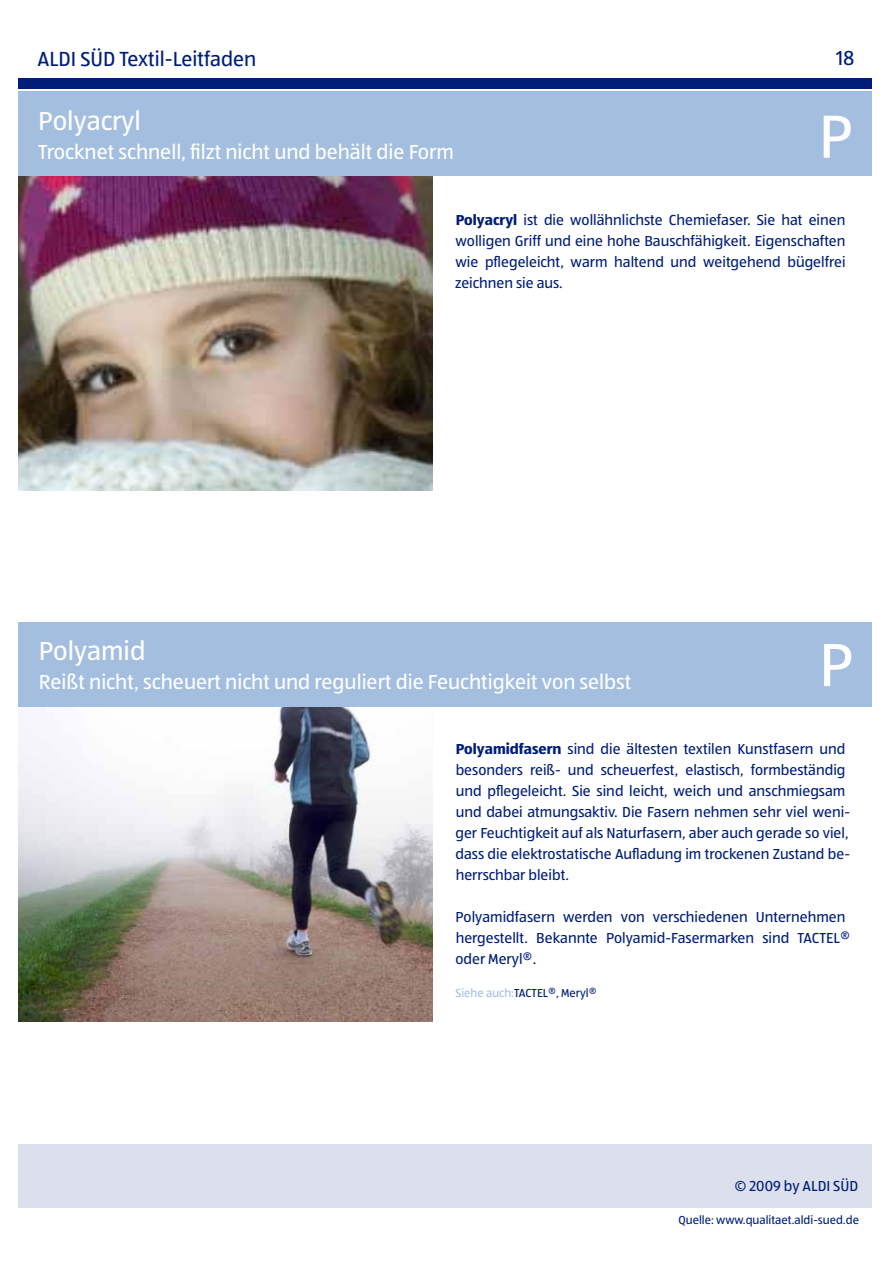
<style>
.page{position:relative;width:893px;height:1263px;background:#fff}
.page>*{position:absolute;margin:0;border:0;box-sizing:border-box;transform-origin:0 0}
.t1{font:63px "ALDISUED Regular";color:#fff}
.t2{font:27px "ALDISUED Regular";color:#fff}
.t3{font:21px "ALDISUED Regular";color:#fff}
.t4{font:21px "ALDISUED Office";color:#001e78}
.t5{font:21px "ALDISUED Regular";color:#001e78}
.t6{font:15px/21px "ALDISUED Regular";color:#001e78}
.t7{font:12px "ALDISUED Regular";color:#001e78}
.s1{font-family:"ALDISUED Bold"}
.s2{color:#a4bee0}
</style>
<div class="page">
<div style="left:18px;top:79px;width:854px;height:10px;background:#001e78"></div>
<div style="left:18px;top:1144px;width:854px;height:64px;background:#dce0ec"></div>
<img style="left:18px;top:706px;width:414px;height:315px">
<div style="left:18px;top:622px;width:854px;height:84px;background:#a4bee0"></div>
<img style="left:18px;top:176px;width:414px;height:315px">
<div style="left:18px;top:92px;width:854px;height:84px;background:#a4bee0"></div>
<h3 class="t4" style="left:38px;top:45px;width:220px">ALDI SÜD Textil-Leitfaden</h3>
<h3 class="t5" style="left:836px;top:45px;width:20px">18</h3>
<h2 class="t2" style="left:38px;top:105px;width:104px">Polyacryl</h2>
<h3 class="t3" style="left:38px;top:139px;width:417px">Trocknet schnell, filzt nicht und behält die Form</h3>
<h3 class="t3" style="left:38px;top:139px;width:332px">In 6 Schritten zum komplexe Knoten</h3>
<h1 class="t1" style="left:818px;top:98px;width:36px">P</h1>
<h1 class="t1" style="left:818px;top:98px;width:38px">D</h1>
<p class="t6" style="left:455px;top:209px;width:392px;text-align:justify"><span class="s1">Polyacryl</span> ist die wollähnlichste Chemiefaser. Sie hat einen wolligen Griff und eine hohe Bauschfähigkeit. Eigenschaften wie pflegeleicht, warm haltend und weitgehend bügelfrei zeichnen sie aus.</p>
<h2 class="t2" style="left:39px;top:635px;width:108px">Polyamid</h2>
<h3 class="t3" style="left:39px;top:669px;width:594px">Reißt nicht, scheuert nicht und reguliert die Feuchtigkeit von selbst</h3>
<h1 class="t1" style="left:819px;top:627px;width:36px">P</h1>
<p class="t6" style="left:455px;top:738px;width:396px"><span class="s1">Polyamidfasern</span> sind die ältesten textilen Kunstfasern und besonders reiß- und scheuerfest, elastisch, formbeständig und pflegeleicht. Sie sind leicht, weich und anschmiegsam und dabei atmungsaktiv. Die Fasern nehmen sehr viel weni&shy;ger Feuchtigkeit auf als Naturfasern, aber auch gerade so viel, dass die elektrostatische Aufladung im trockenen Zustand be&shy;herrschbar bleibt.</p>
<p class="t6" style="left:455px;top:906px;width:396px">Polyamidfasern werden von verschiedenen Unternehmen hergestellt. Bekannte Polyamid-Fasermarken sind TACTEL® oder Meryl®.</p>
<p class="t7" style="left:456px;top:985px;width:143px"><span class="s2">Siehe auch:</span>TACTEL®, Meryl®</p>
<p class="t6" style="left:734px;top:1175px;width:125px">© 2009 by ALDI SÜD</p>
<p class="t7" style="left:678px;top:1212px;width:182px">Quelle: www.qualitaet.aldi-sued.de</p>
</div>
